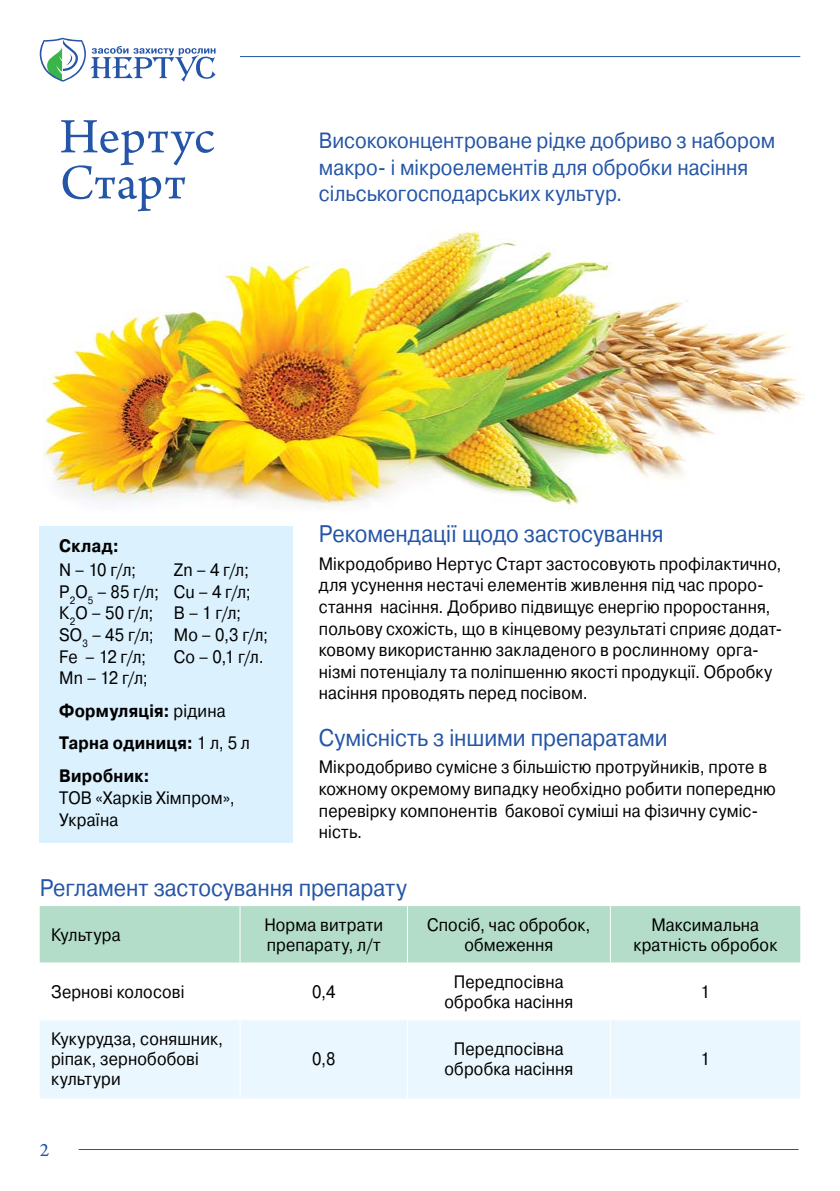
<style>
.page{position:relative;width:840px;height:1191px;background:#fff}
.page>*{position:absolute;margin:0;border:0;box-sizing:border-box;transform-origin:0 0}
.t1{font:52px/46px "Arno Pro";letter-spacing:.01em;color:#2455a6}
.t2{font:24px "Pragmatica";letter-spacing:-.005em;color:#2455a6;scale:.9 1}
.t3{font:22px/26.4px "Pragmatica";color:#2455a6;scale:.9 1}
.t4{font:20px "Arno Pro";color:#2455a6}
.t5{font:18px/21.6px "Pragmatica";letter-spacing:.01em;color:#000;scale:.9 1}
.t6{font:700 18px/33px "Pragmatica";letter-spacing:.015em;color:#000;scale:.9 1}
.s1{font-weight:400}
</style>
<div class="page">
<hr style="left:79px;top:1149px;width:719px;height:1px;background:#2455a6">
<hr style="left:240px;top:56px;width:559px;height:1px;background:#2455a6">
<svg style="left:40px;top:38px;width:175px;height:44px"></svg>
<img style="left:43px;top:230px;width:761px;height:276px">
<div style="left:40px;top:906px;width:759px;height:56px;background:#b3ddc9"></div>
<div style="left:40px;top:1020px;width:759px;height:78px;background:#ebf7fe"></div>
<hr style="left:239px;top:906px;width:1px;height:56px;background:#fff">
<hr style="left:407px;top:906px;width:1px;height:56px;background:#fff">
<hr style="left:609px;top:906px;width:1px;height:56px;background:#fff">
<hr style="left:239px;top:1020px;width:1px;height:78px;background:#fff">
<hr style="left:407px;top:1020px;width:1px;height:78px;background:#fff">
<hr style="left:609px;top:1020px;width:1px;height:78px;background:#fff">
<div style="left:40px;top:525px;width:253px;height:317px;background:#dbf1fd"></div>
<h1 class="t1" style="left:60px;top:116px;width:156px">Нертус<br>Cтарт</h1>
<p class="t3" style="left:318px;top:128px;width:508px">Висококонцентроване рідке добриво з набором макро- і мікроелементів для обробки насіння сільськогосподарських культур.</p>
<p class="t6" style="left:59px;top:530px;width:68px">Склад:</p>
<p class="t5" style="left:59px;top:559px;width:112px">N – 10 г/л;<br>Р<sub>2</sub>О<sub>5</sub> – 85 г/л;<br>К<sub>2</sub>О – 50 г/л;<br>SO<sub>3</sub> – 45 г/л;<br>Fe – 12 г/л;<br>Mn – 12 г/л;</p>
<p class="t5" style="left:174px;top:559px;width:106px">Zn – 4 г/л;<br>Cu – 4 г/л;<br>B – 1 г/л;<br>Mo – 0,3 г/л;<br>Co – 0,1 г/л.</p>
<p class="t6" style="left:59px;top:694px;width:213px">Формуляція: <span class="s1">рідина<br></span>Тарна одиниця: <span class="s1">1 л, 5 л<br></span>Виробник:</p>
<p class="t5" style="left:59px;top:787px;width:196px">ТОВ «Харків Хімпром»,<br>Україна</p>
<h2 class="t2" style="left:318px;top:519px;width:384px">Рекомендації щодо застосування</h2>
<p class="t5" style="left:318px;top:553px;width:516px">Мікродобриво Нертус Старт застосовують профілактично, для усунення нестачі елементів живлення під час проро&shy;стання насіння. Добриво підвищує енергію проростання, польову схожість, що в кінцевому результаті сприяє додат&shy;ковому використанню закладеного в рослинному орга&shy;нізмі потенціалу та поліпшенню якості продукції. Обробку насіння проводять перед посівом.</p>
<h2 class="t2" style="left:318px;top:723px;width:389px">Сумісність з іншими препаратами</h2>
<p class="t5" style="left:318px;top:756px;width:509px">Мікродобриво сумісне з більшістю протруйників, проте в кожному окремому випадку необхідно робити попередню перевірку компонентів бакової суміші на фізичну суміс&shy;ність.</p>
<h2 class="t2" style="left:40px;top:873px;width:409px">Регламент застосування препарату</h2>
<p class="t5" style="left:51px;top:924px;width:79px">Культура</p>
<p class="t5" style="left:264px;top:915px;width:133px;line-height:20px">Норма витрати препарату, л/т</p>
<p class="t5" style="left:427px;top:915px;width:183px;line-height:20px;text-align:center">Спосіб, час обробок, обмеження</p>
<p class="t5" style="left:633px;top:915px;width:161px;line-height:20px;text-align:center">Максимальна кратність обробок</p>
<p class="t5" style="left:51px;top:981px;width:150px">Зернові колосові</p>
<p class="t5" style="left:312px;top:981px;width:27px">0,4</p>
<p class="t5" style="left:444px;top:972px;width:144px;line-height:20px;text-align:center">Передпосівна обробка насіння</p>
<p class="t5" style="left:700px;top:981px;width:12px">1</p>
<p class="t5" style="left:51px;top:1029px;width:193px;line-height:20px">Кукурудза, соняшник, ріпак, зернобобові культури</p>
<p class="t5" style="left:312px;top:1048px;width:27px">0,8</p>
<p class="t5" style="left:444px;top:1039px;width:144px;line-height:20px;text-align:center">Передпосівна обробка насіння</p>
<p class="t5" style="left:700px;top:1048px;width:12px">1</p>
<p class="t4" style="left:40px;top:1138px;width:11px">2</p>
</div>
